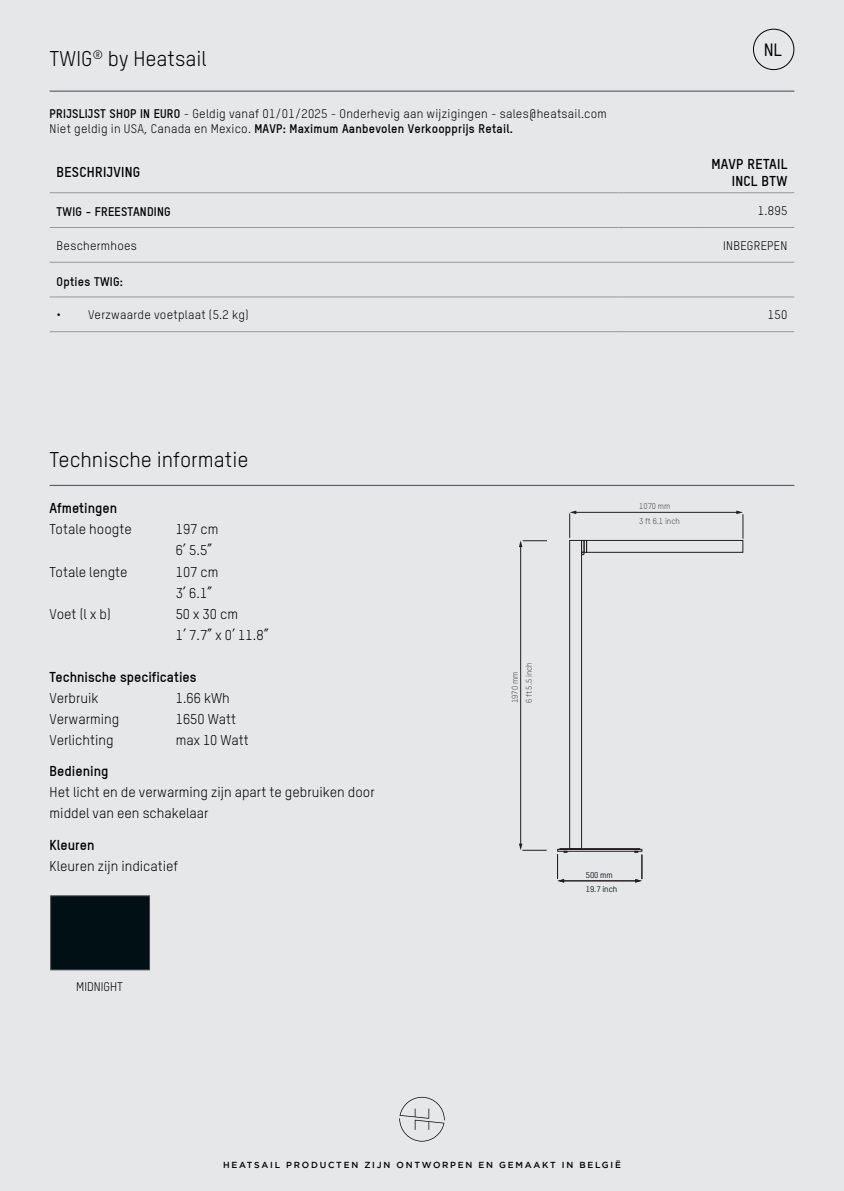
<style>
.page{position:relative;width:844px;height:1191px;background:#fff}
.page>*{position:absolute;margin:0;border:0;box-sizing:border-box;transform-origin:0 0}
.t1{font:21px "TSTARPRO";color:#000}
.t2{font:500 17.5px "TSTARPRO";color:#000}
.Intro{font:14px/21px "TSTARPRO";color:#000}
.Intro-2{font:700 14px/21px "TSTARW00";color:#000}
.Intro-3{font:700 14px/16.8px "TSTARW00";letter-spacing:.02em;color:#000;text-align:right}
.Intro-4{font:12.25px "TSTARPRO";letter-spacing:.02em;color:#000}
.t3{font:700 12.25px "TSTARW00";letter-spacing:.02em;color:#000}
.Intro-5{font:12.25px "TSTARPRO";color:#000}
.t4{font:500 8.75px "Gotham";letter-spacing:.2em;color:#000}
.t5{font:8.22px/14.3px "TSTARPRO";color:#44484c}
.s1{font-family:"TSTARW00";font-weight:700}
.s2{font-family:"TSTARPRO";font-weight:400}
</style>
<div class="page">
<div style="left:0;top:0;width:843px;height:1191px;background:#e6e7e9"></div>
<svg style="left:399px;top:1097px;width:45px;height:44px"></svg>
<div style="left:752px;top:29px;width:42px;height:41px;border:1px solid #000;border-radius:50%"></div>
<hr style="left:50px;top:485px;width:744px;height:1px;background:#44484c">
<hr style="left:50px;top:91px;width:744px;height:1px;background:#44484c">
<hr style="left:562px;top:880px;width:74px;height:1px;background:#231f20">
<hr style="left:520px;top:546px;width:1px;height:299px;background:#231f20">
<svg style="left:519px;top:843px;width:27px;height:8px"></svg>
<svg style="left:519px;top:540px;width:28px;height:7px"></svg>
<hr style="left:575px;top:512px;width:162px;height:1px;background:#231f20">
<svg style="left:736px;top:510px;width:7px;height:29px"></svg>
<div style="left:586px;top:540px;width:157px;height:13px;border:1px solid #231f20"></div>
<div style="left:569px;top:540px;width:13px;height:309px;border:1px solid #231f20"></div>
<div style="left:583px;top:540px;width:4px;height:13px;border:1px solid #231f20"></div>
<svg style="left:569px;top:510px;width:15px;height:45px"></svg>
<div style="left:559px;top:848px;width:81px;height:1px;border:1px solid #231f20"></div>
<div style="left:557px;top:849px;width:85px;height:2px;border:1px solid #231f20"></div>
<svg style="left:634px;top:851px;width:8px;height:31px"></svg>
<svg style="left:557px;top:851px;width:10px;height:31px"></svg>
<div style="left:50px;top:895px;width:100px;height:75px;background:#001015;border:1px solid #44484c"></div>
<hr style="left:618px;top:192px;width:83px;height:1px;background:#999">
<hr style="left:701px;top:192px;width:93px;height:1px;background:#999">
<hr style="left:50px;top:297px;width:568px;height:1px;background:#999">
<hr style="left:50px;top:331px;width:568px;height:1px;background:#999">
<hr style="left:50px;top:192px;width:568px;height:1px;background:#999">
<hr style="left:50px;top:227px;width:568px;height:1px;background:#999">
<hr style="left:618px;top:227px;width:83px;height:1px;background:#999">
<hr style="left:701px;top:227px;width:93px;height:1px;background:#999">
<hr style="left:50px;top:262px;width:568px;height:1px;background:#999">
<hr style="left:618px;top:262px;width:83px;height:1px;background:#999">
<hr style="left:701px;top:262px;width:93px;height:1px;background:#999">
<hr style="left:618px;top:297px;width:83px;height:1px;background:#999">
<hr style="left:701px;top:297px;width:93px;height:1px;background:#999">
<hr style="left:618px;top:331px;width:83px;height:1px;background:#999">
<hr style="left:701px;top:331px;width:93px;height:1px;background:#999">
<p class="t1" style="left:50px;top:46px;width:158px">TWIG<sup>®</sup> by Heatsail</p>
<p class="Intro-4" style="left:50px;top:107px;width:558px"><span class="s1">PRIJSLIJST SHOP IN EURO</span> - Geldig vanaf 01/01/2025 - Onderhevig aan wijzigingen - sales@heatsail.com</p>
<p class="t3" style="left:50px;top:121px;width:464px"><span class="s2">Niet geldig in USA, Canada en Mexico.</span> MAVP: Maximum Aanbevolen Verkoopprijs Retail.</p>
<p class="t2" style="left:763px;top:39px;width:20px">NL</p>
<p class="Intro-3" style="left:57px;top:164px;width:85px">BESCHRIJVING</p>
<p class="Intro-3" style="left:711px;top:155px;width:77px">MAVP RETAIL<br>INCL BTW</p>
<p class="t3" style="left:57px;top:204px;width:116px">TWIG - FREESTANDING</p>
<p class="Intro-4" style="left:757px;top:203px;width:31px">1.895</p>
<p class="Intro-4" style="left:57px;top:238px;width:82px">Beschermhoes</p>
<p class="Intro-4" style="left:723px;top:238px;width:65px">INBEGREPEN</p>
<p class="t3" style="left:57px;top:274px;width:68px">Opties TWIG:</p>
<p class="Intro-4" style="left:57px;top:307px;width:193px">• Verzwaarde voetplaat (5.2 kg)</p>
<p class="Intro-4" style="left:767px;top:307px;width:21px">150</p>
<p class="t1" style="left:50px;top:447px;width:200px">Technische informatie</p>
<p class="Intro" style="left:50px;top:498px;width:84px"><span class="s1">Afmetingen<br></span>Totale hoogte</p>
<p class="Intro" style="left:176px;top:519px;width:44px">197 cm<br>6’ 5.5”</p>
<p class="Intro" style="left:50px;top:561px;width:79px">Totale lengte</p>
<p class="Intro" style="left:176px;top:561px;width:44px">107 cm<br>3’ 6.1”</p>
<p class="Intro" style="left:50px;top:603px;width:63px">Voet (l x b)</p>
<p class="Intro" style="left:176px;top:603px;width:95px">50 x 30 cm<br>1’ 7.7” x 0’ 11.8”</p>
<p class="Intro-2" style="left:50px;top:666px;width:148px">Technische specificaties<br><span class="s2">Verbruik</span></p>
<p class="Intro" style="left:176px;top:687px;width:56px">1.66 kWh</p>
<p class="Intro" style="left:50px;top:708px;width:71px">Verwarming</p>
<p class="Intro" style="left:176px;top:708px;width:62px">1650 Watt</p>
<p class="Intro" style="left:50px;top:729px;width:65px">Verlichting</p>
<p class="Intro" style="left:176px;top:729px;width:75px">max 10 Watt</p>
<p class="Intro-2" style="left:50px;top:760px;width:60px">Bediening</p>
<p class="Intro" style="left:50px;top:781px;width:326px">Het licht en de verwarming zijn apart te gebruiken door middel van een schakelaar</p>
<p class="Intro" style="left:50px;top:834px;width:130px"><span class="s1">Kleuren<br></span>Kleuren zijn indicatief</p>
<p class="Intro-5" style="left:76px;top:979px;width:48px">MIDNIGHT</p>
<p class="t5" style="left:507px;top:703px;width:43px;rotate:-90deg">1970 mm<br>6 ft 5.5 inch</p>
<p class="t5" style="left:639px;top:499px;width:42px">1070 mm<br>3 ft 6.1 inch</p>
<p class="t5" style="left:585px;top:867px;width:33px">500 mm<br>19.7 inch</p>
<p class="t4" style="left:223px;top:1159px;width:399px">HEATSAIL PRODUCTEN ZIJN ONTWORPEN EN GEMAAKT IN BELGIË</p>
</div>
